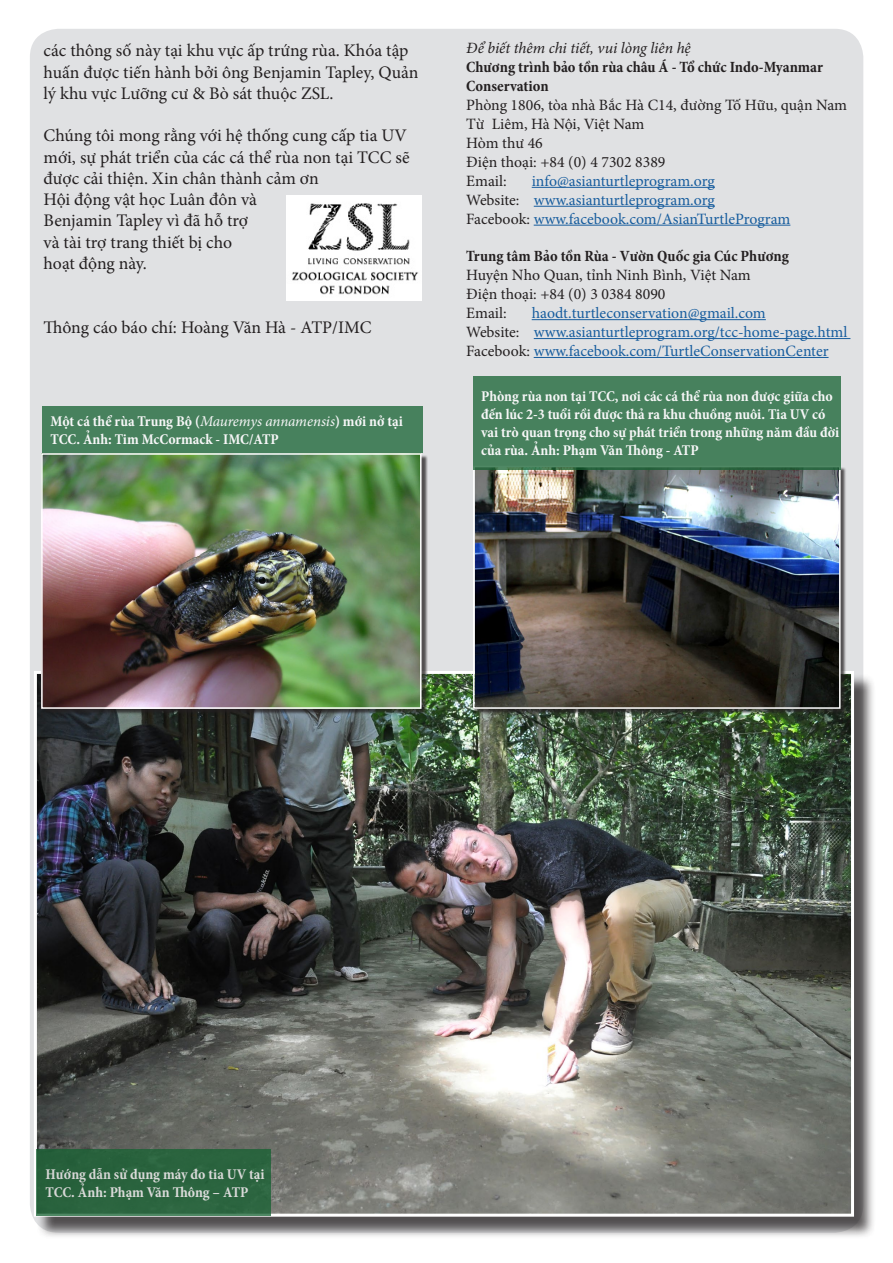
<style>
.page{position:relative;width:893px;height:1263px;background:#fff}
.page>*{position:absolute;margin:0;border:0;box-sizing:border-box;transform-origin:0 0}
.t1{font:17.7px/21.3px "Minion Pro";color:#231f20}
.t2{font:15.75px "Minion Pro";color:#175d9e}
.t3{font:15.75px/18.9px "Minion Pro";color:#231f20}
.t4{font:700 condensed 15.75px/18.9px "Minion Pro";color:#231f20}
.t5{font:italic 15.75px "Minion Pro";letter-spacing:-.005em;color:#231f20}
.t6{font:700 condensed 15px/18px "Minion Pro";color:#fff}
.s1{font-weight:400;font-style:italic;font-stretch:normal}
.s2{color:#231f20}
</style>
<div class="page">
<div style="left:30px;top:29px;width:833px;height:1204px;background:#e0e1e3;border-radius:28px"></div>
<hr style="left:532px;top:187px;width:183px;height:1px;background:#175d9e">
<hr style="left:534px;top:206px;width:181px;height:1px;background:#175d9e">
<hr style="left:534px;top:225px;width:256px;height:1px;background:#175d9e">
<hr style="left:532px;top:319px;width:234px;height:1px;background:#175d9e">
<hr style="left:534px;top:338px;width:316px;height:1px;background:#175d9e">
<hr style="left:534px;top:357px;width:294px;height:1px;background:#175d9e">
<div style="left:36px;top:673px;width:840px;height:566px;background:#231f20;opacity:.75"></div>
<img style="left:38px;top:675px;width:812px;height:538px">
<div style="left:37px;top:1150px;width:234px;height:66px;background:#2a633e"></div>
<div style="left:475px;top:467px;width:372px;height:248px;background:#231f20;opacity:.75"></div>
<img style="left:476px;top:470px;width:362px;height:236px">
<div style="left:473px;top:466px;width:368px;height:243px;border:2px solid #fff"></div>
<div style="left:473px;top:376px;width:368px;height:94px;background:#47815d"></div>
<img style="left:287px;top:195px;width:135px;height:105px">
<div style="left:43px;top:455px;width:385px;height:259px;background:#231f20;opacity:.75"></div>
<img style="left:44px;top:456px;width:375px;height:250px">
<div style="left:41px;top:453px;width:381px;height:256px;border:2px solid #fff"></div>
<div style="left:43px;top:406px;width:380px;height:47px;background:#47815d"></div>
<p class="t1" style="left:44px;top:40px;width:376px">các thông số này tại khu vực ấp trứng rùa. Khóa tập huấn được tiến hành bởi ông Benjamin Tapley, Quản lý khu vực Lưỡng cư &amp; Bò sát thuộc ZSL.</p>
<p class="t1" style="left:44px;top:125px;width:368px">Chúng tôi mong rằng với hệ thống cung cấp tia UV mới, sự phát triển của các cá thể rùa non tại TCC sẽ được cải thiện. Xin chân thành cảm ơn</p>
<p class="t1" style="left:44px;top:189px;width:215px">Hội động vật học Luân đôn và</p>
<p class="t1" style="left:44px;top:210px;width:206px">Benjamin Tapley vì đã hỗ trợ</p>
<p class="t1" style="left:44px;top:231px;width:190px">và tài trợ trang thiết bị cho</p>
<p class="t1" style="left:44px;top:253px;width:105px">hoạt động này.</p>
<p class="t1" style="left:44px;top:316px;width:329px">Thông cáo báo chí: Hoàng Văn Hà - ATP/IMC</p>
<p class="t6" style="left:51px;top:412px;width:354px">Một cá thể rùa Trung Bộ (<span class="s1">Mauremys annamensis</span>) mới nở tại<br>TCC. Ảnh: Tim McCormack - IMC/ATP</p>
<p class="t5" style="left:466px;top:38px;width:226px">Để biết thêm chi tiết, vui lòng liên hệ</p>
<p class="t4" style="left:466px;top:58px;width:358px">Chương trình bảo tồn rùa châu Á - Tổ chức Indo-Myanmar<br>Conservation</p>
<p class="t3" style="left:466px;top:96px;width:382px">Phòng 1806, tòa nhà Bắc Hà C14, đường Tố Hữu, quận Nam<br>Từ Liêm, Hà Nội, Việt Nam</p>
<p class="t3" style="left:466px;top:134px;width:78px">Hòm thư 46</p>
<p class="t3" style="left:466px;top:152px;width:201px">Điện thoại: +84 (0) 4 7302 8389</p>
<p class="t3" style="left:466px;top:171px;width:42px">Email:</p>
<p class="t2" style="left:532px;top:170px;width:185px">info@asianturtleprogram.org</p>
<p class="t2" style="left:466px;top:189px;width:250px"><span class="s2">Website:</span> www.asianturtleprogram.org</p>
<p class="t2" style="left:466px;top:208px;width:326px"><span class="s2">Facebook:</span> www.facebook.com/AsianTurtleProgram</p>
<p class="t4" style="left:466px;top:247px;width:324px">Trung tâm Bảo tồn Rùa - Vườn Quốc gia Cúc Phương</p>
<p class="t3" style="left:466px;top:266px;width:286px">Huyện Nho Quan, tỉnh Ninh Bình, Việt Nam</p>
<p class="t3" style="left:466px;top:285px;width:201px">Điện thoại: +84 (0) 3 0384 8090</p>
<p class="t3" style="left:466px;top:304px;width:42px">Email:</p>
<p class="t2" style="left:532px;top:302px;width:236px">haodt.turtleconservation@gmail.com</p>
<p class="t2" style="left:466px;top:321px;width:383px"><span class="s2">Website:</span> www.asianturtleprogram.org/tcc-home-page.html</p>
<p class="t2" style="left:466px;top:340px;width:364px"><span class="s2">Facebook:</span> www.facebook.com/TurtleConservationCenter</p>
<p class="t6" style="left:481px;top:387px;width:360px">Phòng rùa non tại TCC, nơi các cá thể rùa non được giữa cho đến lúc 2-3 tuổi rồi được thả ra khu chuồng nuôi. Tia UV có vai trò quan trọng cho sự phát triển trong những năm đầu đời của rùa. Ảnh: Phạm Văn Thông - ATP</p>
<p class="t6" style="left:46px;top:1165px;width:221px">Hướng dẫn sử dụng máy đo tia UV tại<br>TCC. Ảnh: Phạm Văn Thông – ATP</p>
</div>
